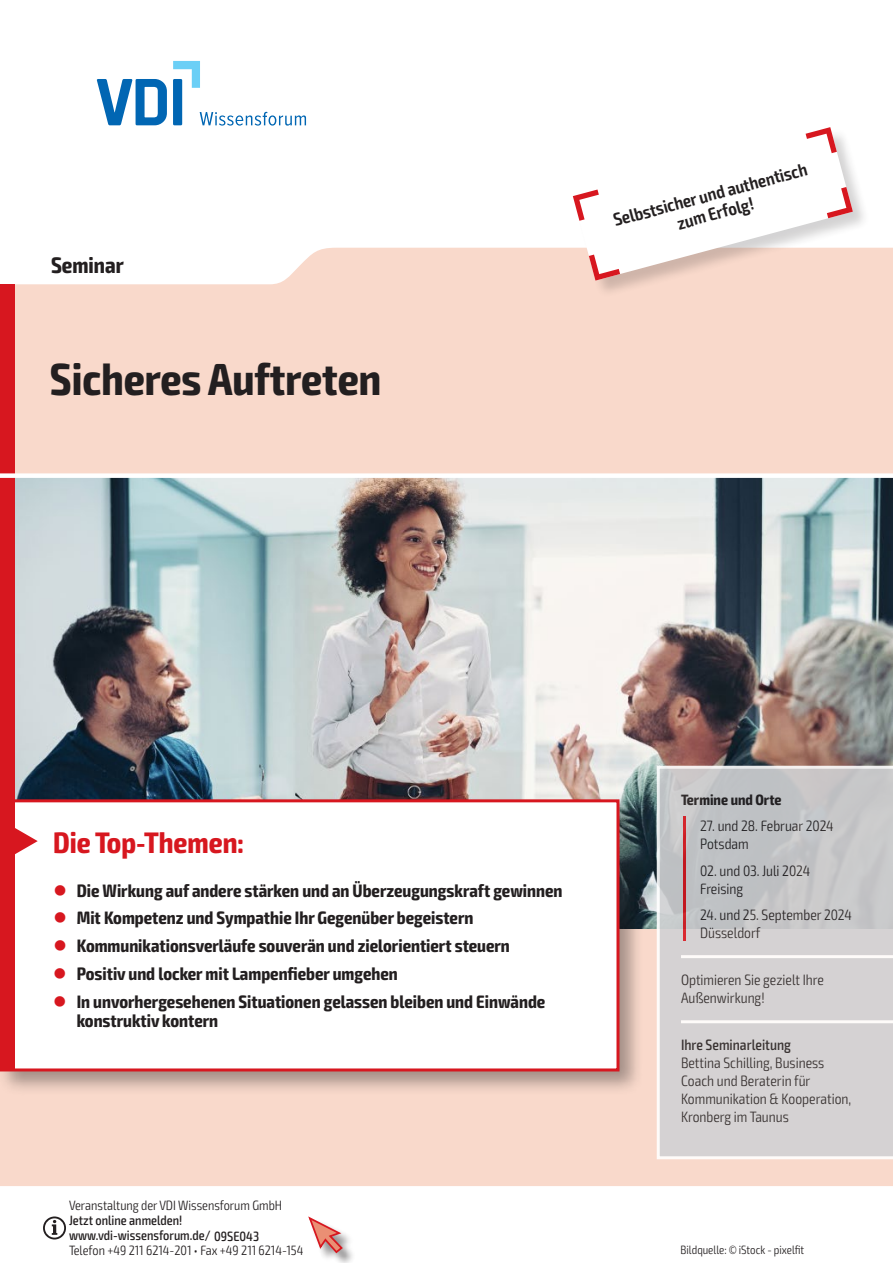
<style>
.page{position:relative;width:893px;height:1263px;background:#fff}
.page>*{position:absolute;margin:0;border:0;box-sizing:border-box;transform-origin:0 0}
.t1{font:700 condensed 45px "Exo 2";color:#231f20}
.t2{font:700 condensed 29.7px "Exo 2";color:#d7171f}
.t3{font:700 condensed 22.5px "Exo 2";color:#231f20}
.t4{font:700 condensed 18px/19.5px "Exo 2";color:#231f20}
.t5{font:600 condensed 18px/19.5px "Exo 2";color:#231f20;text-align:center}
.t6{font:300 condensed 15px/18px "Exo 2";color:#231f20}
.t7{font:500 condensed 15px "Exo 2";color:#231f20}
.t8{font:700 condensed 15px "Exo 2";color:#231f20}
.t9{font:300 condensed 13.5px "Exo 2";color:#231f20}
.t10{font:500 condensed 13.5px/15px "Exo 2";color:#231f20}
.t11{font:300 condensed 12px "Exo 2";color:#231f20}
.s1{color:#d7171f}
</style>
<div class="page">
<div style="left:0;top:248px;width:893px;height:938px;background:#f9d9cb"></div>
<img style="left:14px;top:478px;width:879px;height:450px">
<div style="left:0;top:796px;width:644px;height:300px;background:#231f20;opacity:.4"></div>
<div style="left:2px;top:801px;width:616px;height:269px;background:#fff"></div>
<div style="left:3px;top:802px;width:11px;height:266px;background:#d7171f"></div>
<div style="left:0;top:799px;width:619px;height:272px;border:3px solid #d7171f"></div>
<svg style="left:14px;top:826px;width:24px;height:30px"></svg>
<div style="left:0;top:284px;width:14px;height:520px;background:#d7171f"></div>
<div style="left:309px;top:1217px;width:47px;height:46px;background:#231f20;opacity:.5"></div>
<svg style="left:308px;top:1216px;width:36px;height:38px"></svg>
<div style="left:0;top:473px;width:893px;height:5px;background:#fff"></div>
<svg style="left:657px;top:766px;width:236px;height:393px;background:#cfcdce"></svg>
<svg style="left:43px;top:1216px;width:23px;height:23px"></svg>
<svg style="left:97px;top:61px;width:209px;height:65px"></svg>
<div style="left:573px;top:128px;width:297px;height:170px;background:#231f20;opacity:.2"></div>
<svg style="left:573px;top:127px;width:280px;height:154px"></svg>
<p class="t3" style="left:51px;top:252px;width:74px">Seminar</p>
<h1 class="t1" style="left:50px;top:352px;width:333px">Sicheres Auftreten</h1>
<p class="t5" style="left:611px;top:211px;width:201px;rotate:-15deg">Selbstsicher und authentisch zum Erfolg!</p>
<h2 class="t2" style="left:53px;top:825px;width:192px">Die Top-Themen:</h2>
<p class="t4" style="left:53px;top:881px;width:511px"><span class="s1">●</span> Die Wirkung auf andere stärken und an Überzeugungskraft gewinnen</p>
<p class="t4" style="left:53px;top:909px;width:421px"><span class="s1">●</span> Mit Kompetenz und Sympathie Ihr Gegenüber begeistern</p>
<p class="t4" style="left:53px;top:936px;width:458px"><span class="s1">●</span> Kommunikationsverläufe souverän und zielorientiert steuern</p>
<p class="t4" style="left:53px;top:964px;width:346px"><span class="s1">●</span> Positiv und locker mit Lampenfieber umgehen</p>
<p class="t4" style="left:77px;top:992px;width:470px;text-indent:-23px"><span class="s1">●</span> In unvorhergesehenen Situationen gelassen bleiben und Einwände konstruktiv kontern</p>
<p class="t9" style="left:69px;top:1198px;width:215px">Veranstaltung der VDI Wissensforum GmbH</p>
<p class="t10" style="left:69px;top:1213px;width:192px">Jetzt online anmelden! www.vdi-wissensforum.de/ 09SE043</p>
<p class="t9" style="left:69px;top:1243px;width:236px">Telefon +49 211 6214-201 • Fax +49 211 6214-154</p>
<p class="t8" style="left:681px;top:790px;width:102px">Termine und Orte</p>
<p class="t6" style="left:700px;top:817px;width:135px">27. und 28. Februar 2024<br>Potsdam</p>
<p class="t6" style="left:700px;top:862px;width:111px">02. und 03. Juli 2024<br>Freising</p>
<p class="t6" style="left:700px;top:906px;width:153px">24. und 25. September 2024<br>Düsseldorf</p>
<p class="t6" style="left:681px;top:971px;width:144px">Optimieren Sie gezielt Ihre<br>Außenwirkung!</p>
<p class="t7" style="left:681px;top:1036px;width:112px">Ihre Seminarleitung</p>
<p class="t6" style="left:681px;top:1054px;width:172px">Bettina Schilling, Business<br>Coach und Beraterin für<br>Kommunikation &amp; Kooperation,<br>Kronberg im Taunus</p>
<p class="t11" style="left:681px;top:1243px;width:125px">Bildquelle: © iStock - pixelfit</p>
</div>
